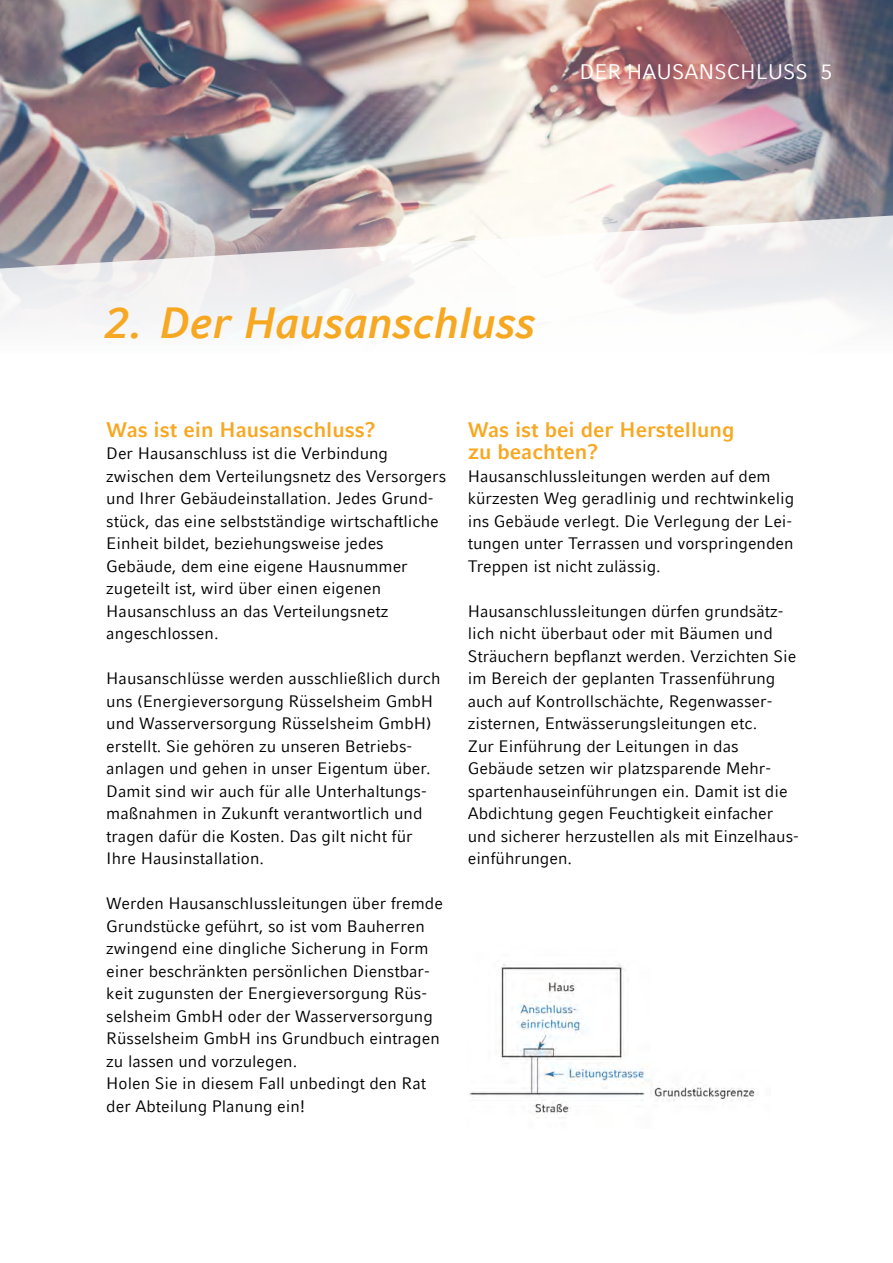
<style>
.page{position:relative;width:893px;height:1263px;background:#fff}
.page>*{position:absolute;margin:0;border:0;box-sizing:border-box;transform-origin:0 0}
.t1{font:italic 700 43.5px "Compatil Fact LT Pro";color:#f7a823}
.t2{font:700 21px/22.5px "Compatil Fact LT Pro";color:#f7a823}
.t3{font:21px "Compatil Fact LT Pro";color:#fff}
.t4{font:16.5px/22.5px "Compatil Fact LT Pro";color:#000}
</style>
<div class="page">
<img style="left:0;top:0;width:893px;height:215px">
<svg style="left:0;top:215px;width:893px;height:116px"></svg>
<img style="left:469px;top:964px;width:286px;height:154px">
<p class="t3" style="left:579px;top:60px;width:254px">DER HAUSANSCHLUSS 5</p>
<h1 class="t1" style="left:106px;top:297px;width:432px">2. Der Hausanschluss</h1>
<p class="t2" style="left:106px;top:418px;width:271px">Was ist ein Hausanschluss?</p>
<p class="t4" style="left:106px;top:442px;width:341px">Der Hausanschluss ist die Verbindung zwischen dem Verteilungsnetz des Versorgers und Ihrer Gebäudeinstallation. Jedes Grund&shy;stück, das eine selbstständige wirtschaftliche Einheit bildet, beziehungsweise jedes Gebäude, dem eine eigene Hausnummer zugeteilt ist, wird über einen eigenen Hausanschluss an das Verteilungsnetz angeschlossen.</p>
<p class="t4" style="left:106px;top:667px;width:336px">Hausanschlüsse werden ausschließlich durch uns (Energieversorgung Rüsselsheim GmbH und Wasserversorgung Rüsselsheim GmbH) erstellt. Sie gehören zu unseren Betriebs&shy;anlagen und gehen in unser Eigentum über.<br>Damit sind wir auch für alle Unterhaltungs&shy;maßnahmen in Zukunft verantwortlich und tragen dafür die Kosten. Das gilt nicht für Ihre Hausinstallation.</p>
<p class="t4" style="left:106px;top:892px;width:338px">Werden Hausanschlussleitungen über fremde Grundstücke geführt, so ist vom Bauherren zwingend eine dingliche Sicherung in Form einer beschränkten persönlichen Dienstbar&shy;keit zugunsten der Energieversorgung Rüs&shy;selsheim GmbH oder der Wasserversorgung Rüsselsheim GmbH ins Grundbuch eintragen zu lassen und vorzulegen.<br>Holen Sie in diesem Fall unbedingt den Rat der Abteilung Planung ein!</p>
<p class="t2" style="left:468px;top:418px;width:268px">Was ist bei der Herstellung zu beachten?</p>
<p class="t4" style="left:468px;top:465px;width:328px">Hausanschlussleitungen werden auf dem kürzesten Weg geradlinig und rechtwinkelig ins Gebäude verlegt. Die Verlegung der Lei&shy;tungen unter Terrassen und vorspringenden Treppen ist nicht zulässig.</p>
<p class="t4" style="left:468px;top:600px;width:333px">Hausanschlussleitungen dürfen grundsätz&shy;lich nicht überbaut oder mit Bäumen und Sträuchern bepflanzt werden. Verzichten Sie im Bereich der geplanten Trassenführung auch auf Kontrollschächte, Regenwasser&shy;zisternen, Entwässerungsleitungen etc.<br>Zur Einführung der Leitungen in das Gebäude setzen wir platzsparende Mehr&shy;spartenhauseinführungen ein. Damit ist die Abdichtung gegen Feuchtigkeit einfacher und sicherer herzustellen als mit Einzelhaus&shy;einführungen.</p>
</div>
